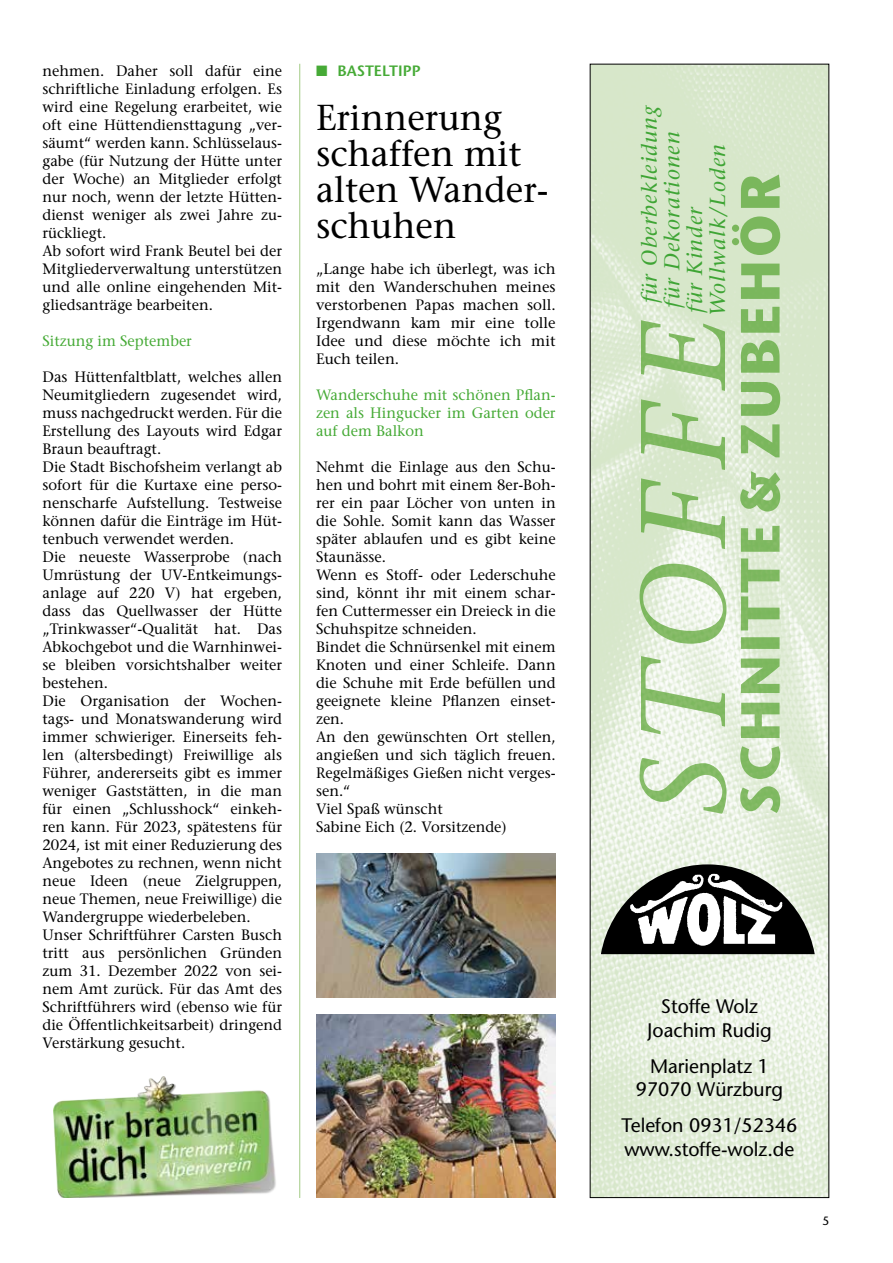
<style>
.page{position:relative;width:893px;height:1263px;background:#fff}
.page>*{position:absolute;margin:0;border:0;box-sizing:border-box;transform-origin:0 0}
.t1{font:36px/36px "Stone Serif";color:#000}
.t2{font:italic 21.6px "Stone Serif";letter-spacing:.055em;color:#3fa535}
.t3{font:19.5px/23.4px "Stone Sans";color:#000;text-align:center}
.t4{font:15px/18px "Stone Serif";color:#000}
.t5{font:15px/18px "Stone Serif";color:#46aa36;text-align:justify}
.t6{font:600 15px "Stone Sans";color:#46aa36}
.t7{font:12px "Stone Sans";color:#000}
</style>
<div class="page">
<hr style="left:299px;top:64px;width:1px;height:1134px;background:#a2cb85">
<img style="left:316px;top:1014px;width:240px;height:184px">
<img style="left:316px;top:853px;width:240px;height:144px">
<div style="left:592px;top:66px;width:235px;height:214px;background:#d7e7ca"></div>
<img style="left:592px;top:280px;width:77px;height:916px">
<div style="left:669px;top:280px;width:158px;height:54px;background:#d7e7ca"></div>
<img style="left:726px;top:334px;width:101px;height:433px">
<img style="left:669px;top:767px;width:158px;height:429px">
<svg style="left:601px;top:864px;width:214px;height:90px"></svg>
<img style="left:639px;top:320px;width:87px;height:494px">
<img style="left:740px;top:558px;width:40px;height:255px">
<img style="left:741px;top:526px;width:39px;height:26px">
<img style="left:740px;top:471px;width:40px;height:40px">
<img style="left:732px;top:174px;width:48px;height:283px">
<img style="left:53px;top:1077px;width:223px;height:120px">
<p class="t4" style="left:43px;top:61px;width:241px">nehmen. Daher soll dafür eine schriftliche Einladung erfolgen. Es wird eine Regelung erarbeitet, wie oft eine Hüttendiensttagung „ver&shy;säumt“ werden kann. Schlüsselaus&shy;gabe (für Nutzung der Hütte unter der Woche) an Mitglieder erfolgt nur noch, wenn der letzte Hütten&shy;dienst weniger als zwei Jahre zu&shy;rückliegt.<br>Ab sofort wird Frank Beutel bei der<br>Mitgliederverwaltung unterstützen und alle online eingehenden Mit&shy;gliedsanträge bearbeiten.</p>
<p class="t5" style="left:43px;top:331px;width:151px">Sitzung im September</p>
<p class="t4" style="left:43px;top:367px;width:241px">Das Hüttenfaltblatt, welches allen<br>Neumitgliedern zugesendet wird, muss nachgedruckt werden. Für die<br>Erstellung des Layouts wird Edgar<br>Braun beauftragt.<br>Die Stadt Bischofsheim verlangt ab sofort für die Kurtaxe eine perso&shy;nenscharfe Aufstellung. Testweise können dafür die Einträge im Hüt&shy;tenbuch verwendet werden.<br>Die neueste Wasserprobe (nach<br>Umrüstung der UV-Entkeimungs&shy;anlage auf 220 V) hat ergeben, dass das Quellwasser der Hütte „Trinkwasser“-Qualität hat. Das<br>Abkochgebot und die Warnhinwei&shy;se bleiben vorsichtshalber weiter bestehen.<br>Die Organisation der Wochen&shy;tags- und Monatswanderung wird immer schwieriger. Einerseits feh&shy;len (altersbedingt) Freiwillige als<br>Führer, andererseits gibt es immer weniger Gaststätten, in die man für einen „Schlusshock“ einkeh&shy;ren kann. Für 2023, spätestens für<br>2024, ist mit einer Reduzierung des<br>Angebotes zu rechnen, wenn nicht neue Ideen (neue Zielgruppen, neue Themen, neue Freiwillige) die<br>Wandergruppe wiederbeleben.<br>Unser Schriftführer Carsten Busch tritt aus persönlichen Gründen zum 31. Dezember 2022 von sei&shy;nem Amt zurück. Für das Amt des<br>Schriftführers wird (ebenso wie für die Öffentlichkeitsarbeit) dringend<br>Verstärkung gesucht.</p>
<p class="t6" style="left:316px;top:62px;width:106px">■ BASTELTIPP</p>
<h1 class="t1" style="left:316px;top:99px;width:234px">Erinnerung schaffen mit alten Wander&shy;schuhen</h1>
<p class="t4" style="left:316px;top:260px;width:241px;text-align:justify">„Lange habe ich überlegt, was ich mit den Wanderschuhen meines verstorbenen Papas machen soll.<br>Irgendwann kam mir eine tolle Idee und diese möchte ich mit Euch teilen.</p>
<p class="t5" style="left:316px;top:386px;width:241px">Wanderschuhe mit schönen Pflan&shy;zen als Hingucker im Garten oder auf dem Balkon</p>
<p class="t4" style="left:316px;top:458px;width:241px">Nehmt die Einlage aus den Schu&shy;hen und bohrt mit einem 8er-Boh&shy;rer ein paar Löcher von unten in die Sohle. Somit kann das Wasser später ablaufen und es gibt keine<br>Staunässe.<br>Wenn es Stoff- oder Lederschuhe sind, könnt ihr mit einem schar&shy;fen Cuttermesser ein Dreieck in die<br>Schuhspitze schneiden.<br>Bindet die Schnürsenkel mit einem<br>Knoten und einer Schleife. Dann die Schuhe mit Erde befüllen und geeignete kleine Pflanzen einset&shy;zen.<br>An den gewünschten Ort stellen, angießen und sich täglich freuen.<br>Regelmäßiges Gießen nicht verges&shy;sen.“<br>Viel Spaß wünscht<br>Sabine Eich (2. Vorsitzende)</p>
<h2 class="t2" style="left:636px;top:303px;width:201px;rotate:-90deg">für Oberbekleidung</h2>
<h2 class="t2" style="left:659px;top:308px;width:177px;rotate:-90deg">für Dekorationen</h2>
<h2 class="t2" style="left:705px;top:316px;width:173px;rotate:-90deg">Wollwalk/Loden</h2>
<h2 class="t2" style="left:682px;top:312px;width:108px;rotate:-90deg">für Kinder</h2>
<h3 class="t3" style="left:647px;top:994px;width:126px">Stoffe Wolz<br>Joachim Rudig</h3>
<h3 class="t3" style="left:636px;top:1054px;width:149px">Marienplatz 1<br>97070 Würzburg</h3>
<h3 class="t3" style="left:621px;top:1113px;width:178px;text-align:left">Telefon 0931/52346 www.stoffe-wolz.de</h3>
<p class="t7" style="left:822px;top:1213px;width:8px">5</p>
</div>
